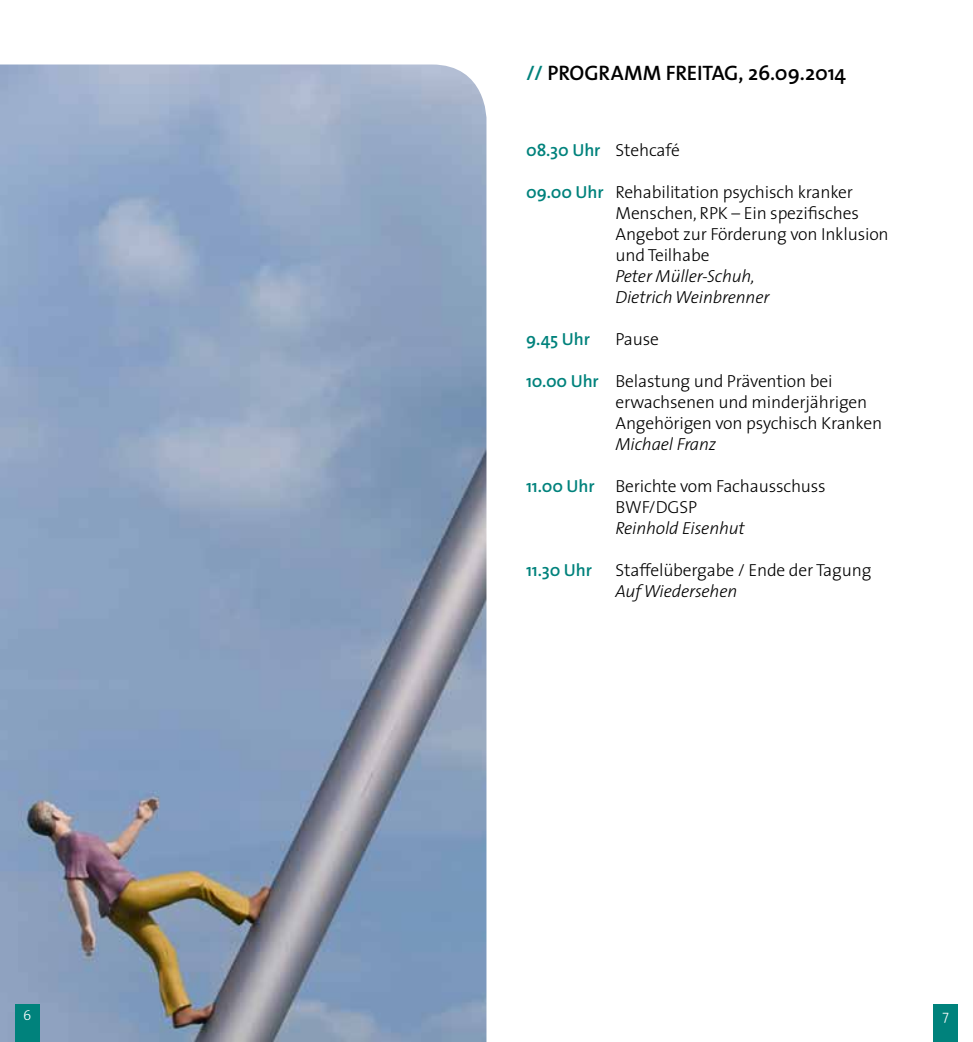
<style>
.page{position:relative;width:973px;height:1042px;background:#fff}
.page>*{position:absolute;margin:0;border:0;box-sizing:border-box;transform-origin:0 0}
.t1{font:600 21px "The Sans";letter-spacing:-.01em;color:#000}
.t2{font:300 17.5px/21px "The Sans";letter-spacing:-.01em;color:#000}
.t3{font:italic 300 17.5px/21px "The Sans";letter-spacing:-.01em;color:#000}
.t4{font:600 17.5px "The Sans";letter-spacing:-.01em;color:#00827c}
.t5{font:300 14px "The Sans";color:#fff}
.s1{color:#00827c}
.s2{font-weight:300;color:#000}
.s3{font-weight:600;color:#00827c}
</style>
<div class="page">
<img style="left:0;top:64px;width:486px;height:978px">
<div style="left:15px;top:1005px;width:25px;height:37px;background:#00827c"></div>
<div style="left:933px;top:1005px;width:24px;height:37px;background:#00827c"></div>
<p class="t1" style="left:526px;top:55px;width:321px"><span class="s1">//</span> PROGRAMM FREITAG, 26.09.2014</p>
<p class="t4" style="left:526px;top:136px;width:155px">08.30 U HR <span class="s2">Stehcafé</span></p>
<p class="t2" style="left:615px;top:181px;width:275px;text-indent:-89px"><span class="s3">09.00 U HR</span> Rehabilitation psychisch kranker<br>Menschen, RPK – Ein spezifisches<br>Angebot zur Förderung von Inklusion und Teilhabe</p>
<p class="t3" style="left:615px;top:265px;width:155px">Peter Müller-Schuh,<br>Dietrich Weinbrenner</p>
<p class="t4" style="left:526px;top:325px;width:65px">9.45 U HR</p>
<p class="t2" style="left:615px;top:328px;width:45px">Pause</p>
<p class="t2" style="left:615px;top:370px;width:268px;text-indent:-89px"><span class="s3">10.00 UHR</span> Belastung und Prävention bei erwachsenen und minderjährigen<br>Angehörigen von psychisch Kranken</p>
<p class="t3" style="left:615px;top:433px;width:102px">Michael Franz</p>
<p class="t2" style="left:615px;top:475px;width:212px;text-indent:-89px"><span class="s3">11.00 U HR</span> Berichte vom Fachausschuss<br>BWF/DGSP</p>
<p class="t3" style="left:615px;top:517px;width:131px">Reinhold Eisenhut</p>
<p class="t4" style="left:526px;top:556px;width:67px">11.30 U HR</p>
<p class="t2" style="left:615px;top:559px;width:257px">Staffelübergabe / Ende der Tagung</p>
<p class="t3" style="left:615px;top:580px;width:123px">Auf Wiedersehen</p>
<p class="t5" style="left:23px;top:1003px;width:10px">6</p>
<p class="t5" style="left:942px;top:1003px;width:8px">7</p>
</div>
